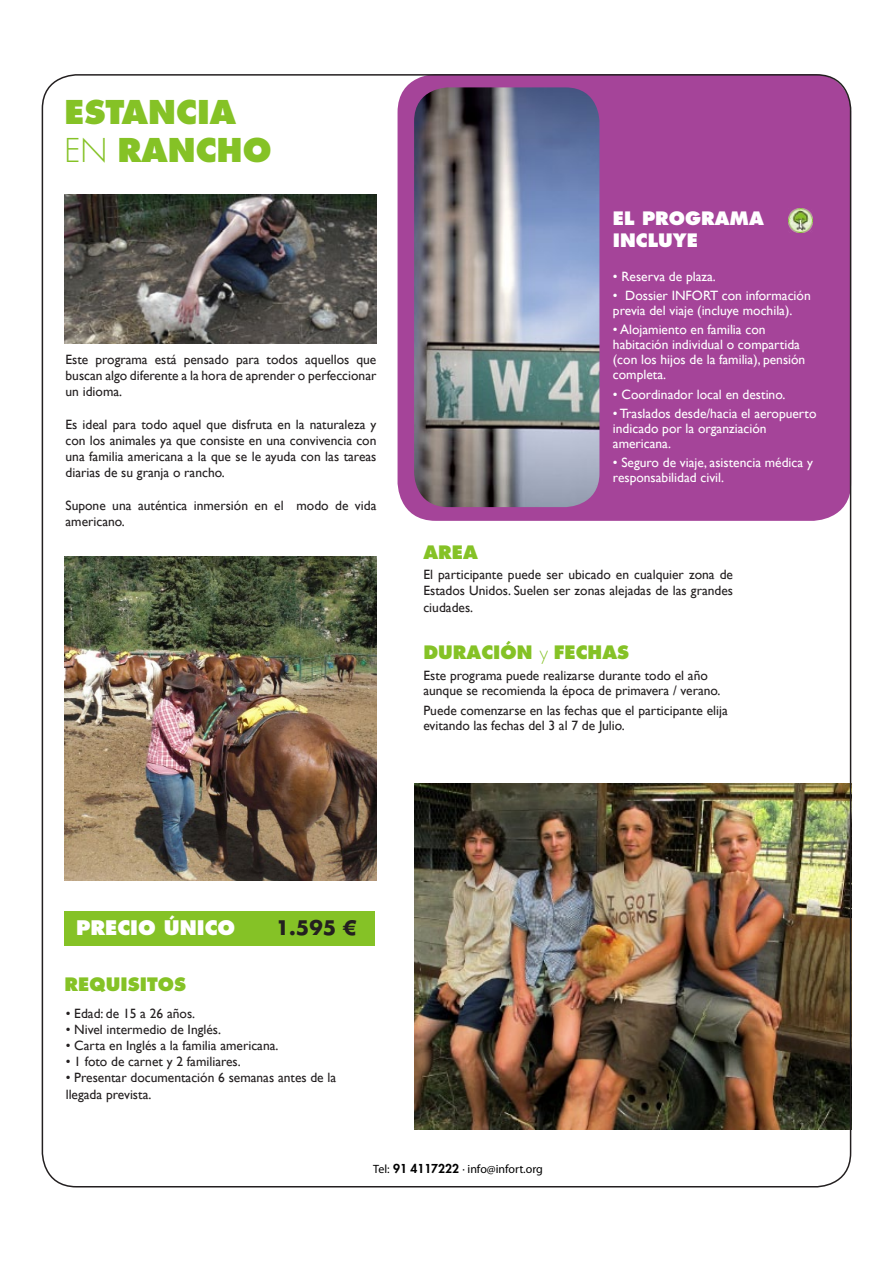
<style>
.page{position:relative;width:893px;height:1263px;background:#fff}
.page>*{position:absolute;margin:0;border:0;box-sizing:border-box;transform-origin:0 0}
.t1{font:800 31.95px/38.2px "Futura LT";color:#85c226}
.t2{font:800 19.5px "Futura LT";color:#fff}
.t3{font:700 19.5px "Futura LT";color:#231f20}
.t4{font:800 18px "Futura LT";color:#85c226}
.t5{font:800 18px/21.6px "Futura LT";color:#fff}
.t6{font:13.5px/16.2px "Gill Sans";color:#231f20}
.t7{font:13.5px/15px "Gill Sans";color:#fff}
.t8{font:12px "Myriad Pro";color:#000}
.s1{font-weight:300}
.s2{font-family:"Futura LT";font-weight:800}
</style>
<div class="page">
<img style="left:414px;top:784px;width:434px;height:346px">
<img style="left:64px;top:556px;width:312px;height:324px">
<img style="left:64px;top:194px;width:312px;height:149px">
<div style="left:398px;top:74px;width:453px;height:447px;background:#a54499;border-radius:38px"></div>
<img style="left:414px;top:87px;width:185px;height:420px">
<img style="left:789px;top:208px;width:24px;height:25px">
<div style="left:64px;top:911px;width:311px;height:35px;background:#85c226"></div>
<h1 class="t1" style="left:64px;top:92px;width:209px">ESTANCIA<br><span class="s1">EN</span> RANCHO</h1>
<p class="t6" style="left:66px;top:351px;width:312px;text-align:justify">Este programa está pensado para todos aquellos que buscan algo diferente a la hora de aprender o perfeccionar un idioma.</p>
<p class="t6" style="left:66px;top:416px;width:312px;text-align:justify">Es ideal para todo aquel que disfruta en la naturaleza y con los animales ya que consiste en una convivencia con una familia americana a la que se le ayuda con las tareas diarias de su granja o rancho.</p>
<p class="t6" style="left:66px;top:497px;width:312px">Supone una auténtica inmersión en el modo de vida americano.</p>
<h3 class="t5" style="left:613px;top:208px;width:152px">EL PROGRAMA<br>INCLUYE</h3>
<h3 class="t4" style="left:423px;top:541px;width:56px">AREA</h3>
<p class="t7" style="left:613px;top:269px;width:104px">• Reserva de plaza.</p>
<p class="t7" style="left:613px;top:288px;width:199px">• Dossier INFORT con información previa del viaje (incluye mochila).</p>
<p class="t7" style="left:613px;top:322px;width:194px">• Alojamiento en familia con habitación individual o compartida (con los hijos de la familia), pensión completa.</p>
<p class="t7" style="left:613px;top:387px;width:174px">• Coordinador local en destino.</p>
<p class="t7" style="left:613px;top:406px;width:205px">• Traslados desde/hacia el aeropuerto indicado por la organziación americana.</p>
<p class="t7" style="left:613px;top:455px;width:201px">• Seguro de viaje, asistencia médica y responsabilidad civil.</p>
<p class="t6" style="left:423px;top:567px;width:311px;text-align:justify">El participante puede ser ubicado en cualquier zona de Estados Unidos. Suelen ser zonas alejadas de las grandes ciudades.</p>
<h3 class="t4" style="left:423px;top:641px;width:207px">DURACIÓN <span class="s1">y</span> FECHAS</h3>
<p class="t6" style="left:423px;top:668px;width:299px;line-height:15px">Este programa puede realizarse durante todo el año aunque se recomienda la época de primavera / verano.</p>
<p class="t6" style="left:423px;top:703px;width:306px;line-height:15px">Puede comenzarse en las fechas que el participante elija evitando las fechas del 3 al 7 de Julio.</p>
<p class="t2" style="left:76px;top:915px;width:161px">PRECIO ÚNICO</p>
<p class="t3" style="left:276px;top:914px;width:82px">1.595 €</p>
<h3 class="t4" style="left:64px;top:973px;width:123px">REQUISITOS</h3>
<p class="t6" style="left:66px;top:1005px;width:131px">• Edad: de 15 a 26 años.</p>
<p class="t6" style="left:66px;top:1021px;width:157px">• Nivel intermedio de Inglés.</p>
<p class="t6" style="left:66px;top:1038px;width:214px">• Carta en Inglés a la familia americana.</p>
<p class="t6" style="left:66px;top:1054px;width:177px">• 1 foto de carnet y 2 familiares.</p>
<p class="t6" style="left:66px;top:1070px;width:272px">• Presentar documentación 6 semanas antes de la llegada prevista.</p>
<p class="t8" style="left:373px;top:1161px;width:171px">Tel: <span class="s2">91 4117222</span> · info@infort.org</p>
</div>
